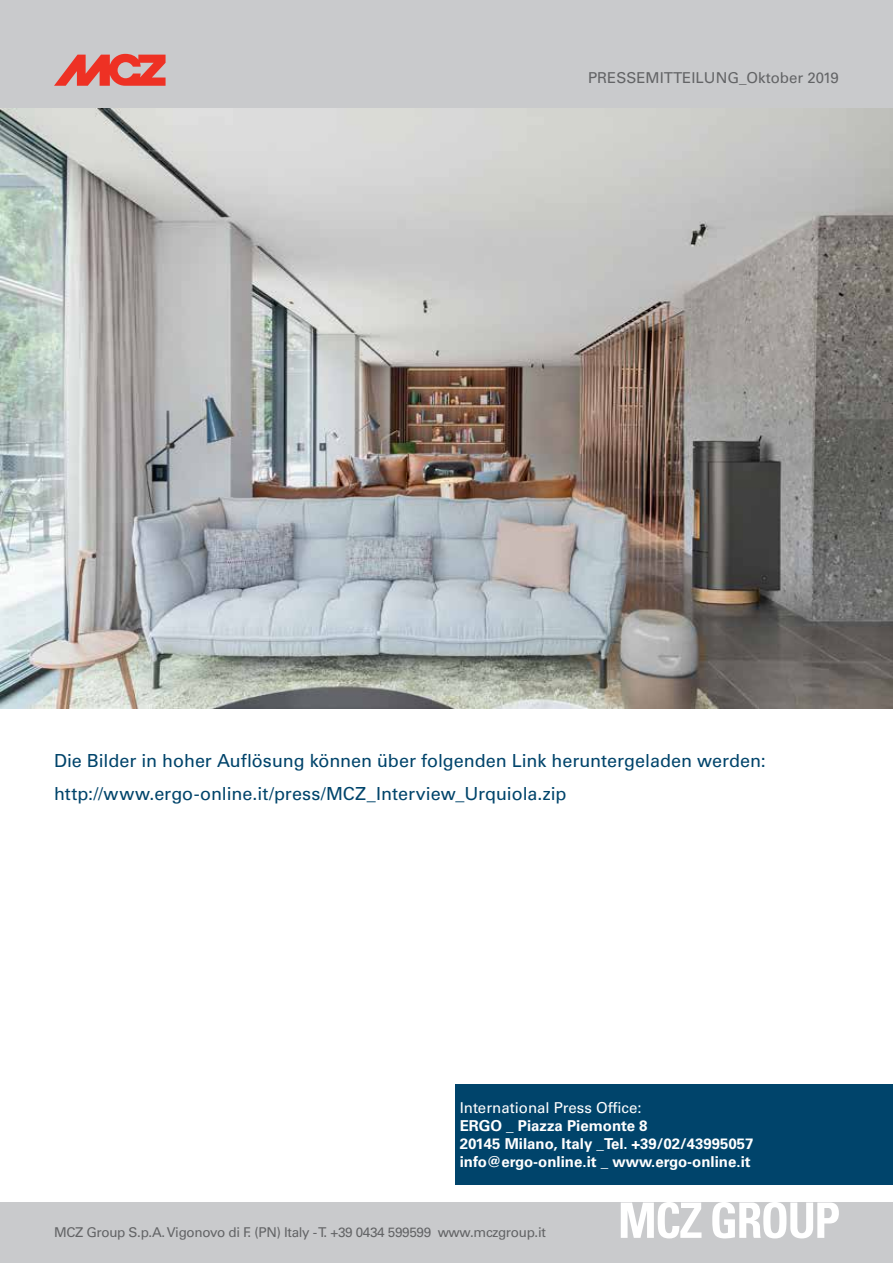
<style>
.page{position:relative;width:893px;height:1263px;background:#fff}
.page>*{position:absolute;margin:0;border:0;box-sizing:border-box;transform-origin:0 0}
.t1{font:18px/32.5px "Univers";color:#00446b}
.t2{font:700 15px/18px "Univers";color:#fff}
.t3{font:15px "Univers";color:#636466}
.t4{font:15px "Univers";color:#fff}
.t5{font:13.5px "Univers";letter-spacing:-.025em;color:#636466}
</style>
<div class="page">
<div style="left:0;top:1202px;width:893px;height:61px;background:#c9cacc"></div>
<svg style="left:621px;top:1202px;width:80px;height:36px"></svg>
<svg style="left:712px;top:1202px;width:127px;height:36px"></svg>
<div style="left:0;top:0;width:893px;height:108px;background:#c9cacc"></div>
<svg style="left:54px;top:54px;width:112px;height:32px"></svg>
<img style="left:0;top:108px;width:893px;height:600px">
<div style="left:455px;top:1084px;width:438px;height:101px;background:#00446b"></div>
<p class="t3" style="left:588px;top:69px;width:252px">PRESSEMITTEILUNG_Oktober 2019</p>
<p class="t1" style="left:54px;top:745px;width:713px">Die Bilder in hoher Auflösung können über folgenden Link heruntergeladen werden: http://www.ergo-online.it/press/MCZ_Interview_Urquiola.zip</p>
<p class="t4" style="left:460px;top:1099px;width:183px">International Press Office:</p>
<p class="t2" style="left:460px;top:1117px;width:295px">ERGO _ Piazza Piemonte 8<br>20145 Milano, Italy _Tel. +39/02/43995057 info@ergo-online.it _ www.ergo-online.it</p>
<p class="t5" style="left:54px;top:1224px;width:493px">MCZ Group S.p.A. Vigonovo di F. (PN) Italy - T. +39 0434 599599 www.mczgroup.it</p>
</div>
